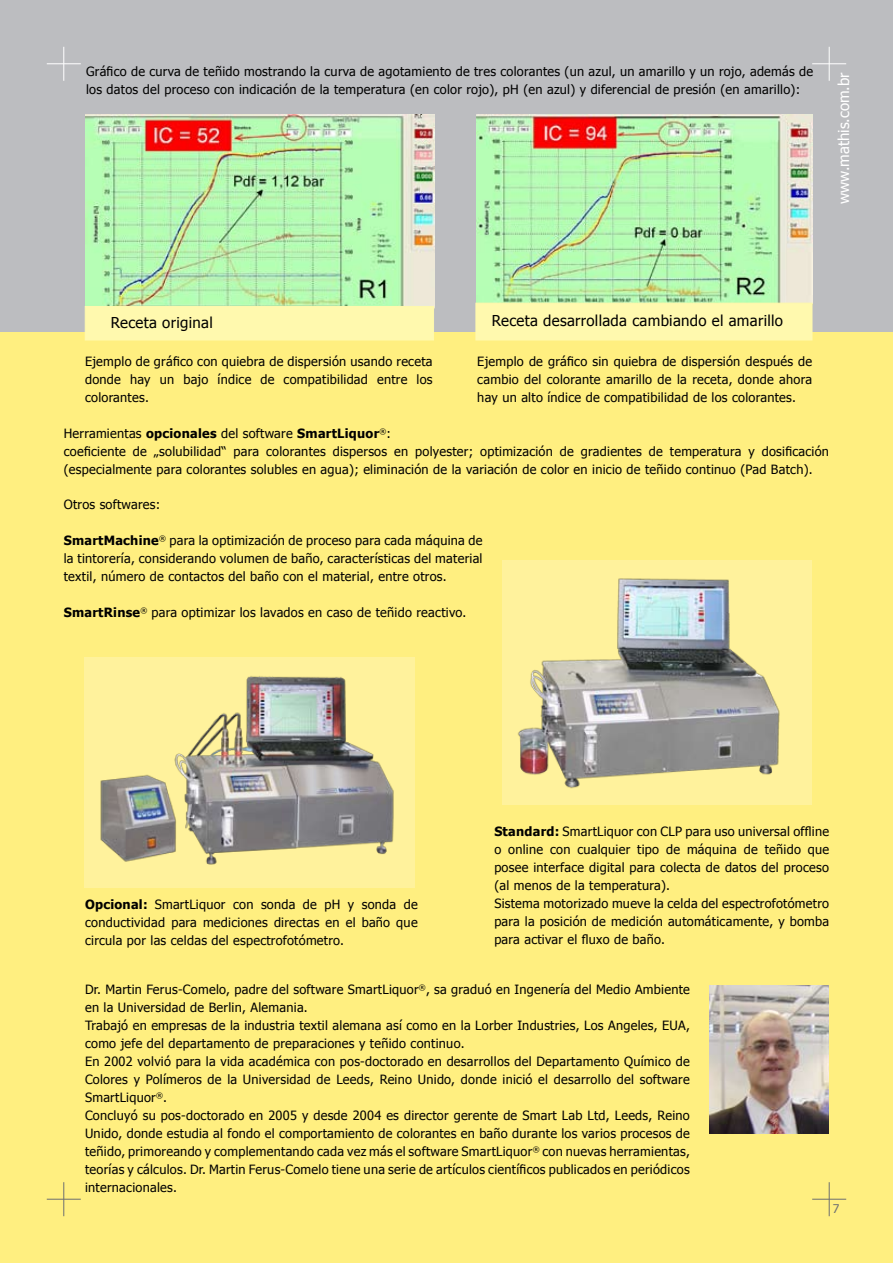
<style>
.page{position:relative;width:893px;height:1263px;background:#fff}
.page>*{position:absolute;margin:0;border:0;box-sizing:border-box;transform-origin:0 0}
.t1{font:15px "Tahoma";letter-spacing:.02em;color:#000}
.t2{font:15px "Tahoma";color:#fff}
.t3{font:12.75px/18px "Tahoma";letter-spacing:.02em;color:#000}
.t4{font:12px "Tahoma";color:#6d6f71}
.s1{font-weight:700}
</style>
<div class="page">
<div style="left:0;top:325px;width:893px;height:938px;background:#ffef80"></div>
<div style="left:0;top:0;width:893px;height:332px;background:#bcbdc0"></div>
<hr style="left:63px;top:47px;width:1px;height:34px;background:#fff">
<hr style="left:47px;top:63px;width:34px;height:1px;background:#fff">
<hr style="left:829px;top:47px;width:1px;height:34px;background:#fff">
<hr style="left:812px;top:63px;width:34px;height:1px;background:#fff">
<hr style="left:63px;top:1182px;width:1px;height:34px;background:#6d6f71">
<hr style="left:47px;top:1199px;width:34px;height:1px;background:#6d6f71">
<hr style="left:829px;top:1182px;width:1px;height:34px;background:#6d6f71">
<hr style="left:812px;top:1199px;width:34px;height:1px;background:#6d6f71">
<img style="left:709px;top:985px;width:120px;height:148px">
<img style="left:85px;top:115px;width:349px;height:191px">
<div style="left:85px;top:306px;width:349px;height:34px;background:#fff9ae"></div>
<img style="left:476px;top:115px;width:336px;height:188px">
<div style="left:476px;top:303px;width:336px;height:37px;background:#fff9ae"></div>
<div style="left:503px;top:560px;width:309px;height:245px;background:#fff29c"></div>
<img style="left:518px;top:578px;width:262px;height:211px">
<div style="left:85px;top:657px;width:330px;height:231px;background:#fff29c"></div>
<img style="left:100px;top:676px;width:294px;height:189px">
<p class="t3" style="left:86px;top:62px;width:729px">Gráfico de curva de teñido mostrando la curva de agotamiento de tres colorantes (un azul, un amarillo y un rojo, además de los datos del proceso con indicación de la temperatura (en color rojo), pH (en azul) y diferencial de presión (en amarillo):</p>
<p class="t2" style="left:834px;top:204px;width:133px;rotate:-90deg">www.mathis.com.br</p>
<p class="t1" style="left:111px;top:312px;width:103px">Receta original</p>
<p class="t1" style="left:492px;top:311px;width:293px">Receta desarrollada cambiando el amarillo</p>
<p class="t3" style="left:85px;top:352px;width:349px;text-align:justify">Ejemplo de gráfico con quiebra de dispersión usando receta donde hay un bajo índice de compatibilidad entre los colorantes.</p>
<p class="t3" style="left:477px;top:352px;width:336px;text-align:justify">Ejemplo de gráfico sin quiebra de dispersión después de cambio del colorante amarillo de la receta, donde ahora hay un alto índice de compatibilidad de los colorantes.</p>
<p class="t3" style="left:64px;top:424px;width:767px">Herramientas <span class="s1">opcionales</span> del software <span class="s1">SmartLiquor</span><sup>®</sup>:<br>coeficiente de „solubilidad“ para colorantes dispersos en polyester; optimización de gradientes de temperatura y dosificación (especialmente para colorantes solubles en agua); eliminación de la variación de color en inicio de teñido continuo (Pad Batch).</p>
<p class="t3" style="left:64px;top:495px;width:98px">Otros softwares:</p>
<p class="t3" style="left:64px;top:531px;width:420px;text-align:justify"><span class="s1">SmartMachine</span><sup>®</sup> para la optimización de proceso para cada máquina de la tintorería, considerando volumen de baño, características del material textil, número de contactos del baño con el material, entre otros.</p>
<p class="t3" style="left:64px;top:603px;width:404px"><span class="s1">SmartRinse</span><sup>®</sup> para optimizar los lavados en caso de teñido reactivo.</p>
<p class="t3" style="left:85px;top:895px;width:334px;text-align:justify"><span class="s1">Opcional:</span> SmartLiquor con sonda de pH y sonda de conductividad para mediciones directas en el baño que circula por las celdas del espectrofotómetro.</p>
<p class="t3" style="left:494px;top:822px;width:336px"><span class="s1">Standard:</span> SmartLiquor con CLP para uso universal offline o online con cualquier tipo de máquina de teñido que posee interface digital para colecta de datos del proceso (al menos de la temperatura).<br>Sistema motorizado mueve la celda del espectrofotómetro para la posición de medición automáticamente, y bomba para activar el fluxo de baño.</p>
<p class="t3" style="left:85px;top:980px;width:606px">Dr. Martin Ferus-Comelo, padre del software SmartLiquor<sup>®</sup>, sa graduó en Ingenería del Medio Ambiente en la Universidad de Berlin, Alemania.<br>Trabajó en empresas de la industria textil alemana así como en la Lorber Industries, Los Angeles, EUA, como jefe del departamento de preparaciones y teñido continuo.<br>En 2002 volvió para la vida académica con pos-doctorado en desarrollos del Departamento Químico de Colores y Polímeros de la Universidad de Leeds, Reino Unido, donde inició el desarrollo del software SmartLiquor<sup>®</sup>.<br>Concluyó su pos-doctorado en 2005 y desde 2004 es director gerente de Smart Lab Ltd, Leeds, Reino Unido, donde estudia al fondo el comportamiento de colorantes en baño durante los varios procesos de teñido, primoreando y complementando cada vez más el software SmartLiquor<sup>®</sup> con nuevas herramientas, teorías y cálculos. Dr. Martin Ferus-Comelo tiene una serie de artículos científicos publicados en periódicos internacionales.</p>
<p class="t4" style="left:833px;top:1200px;width:8px">7</p>
</div>
